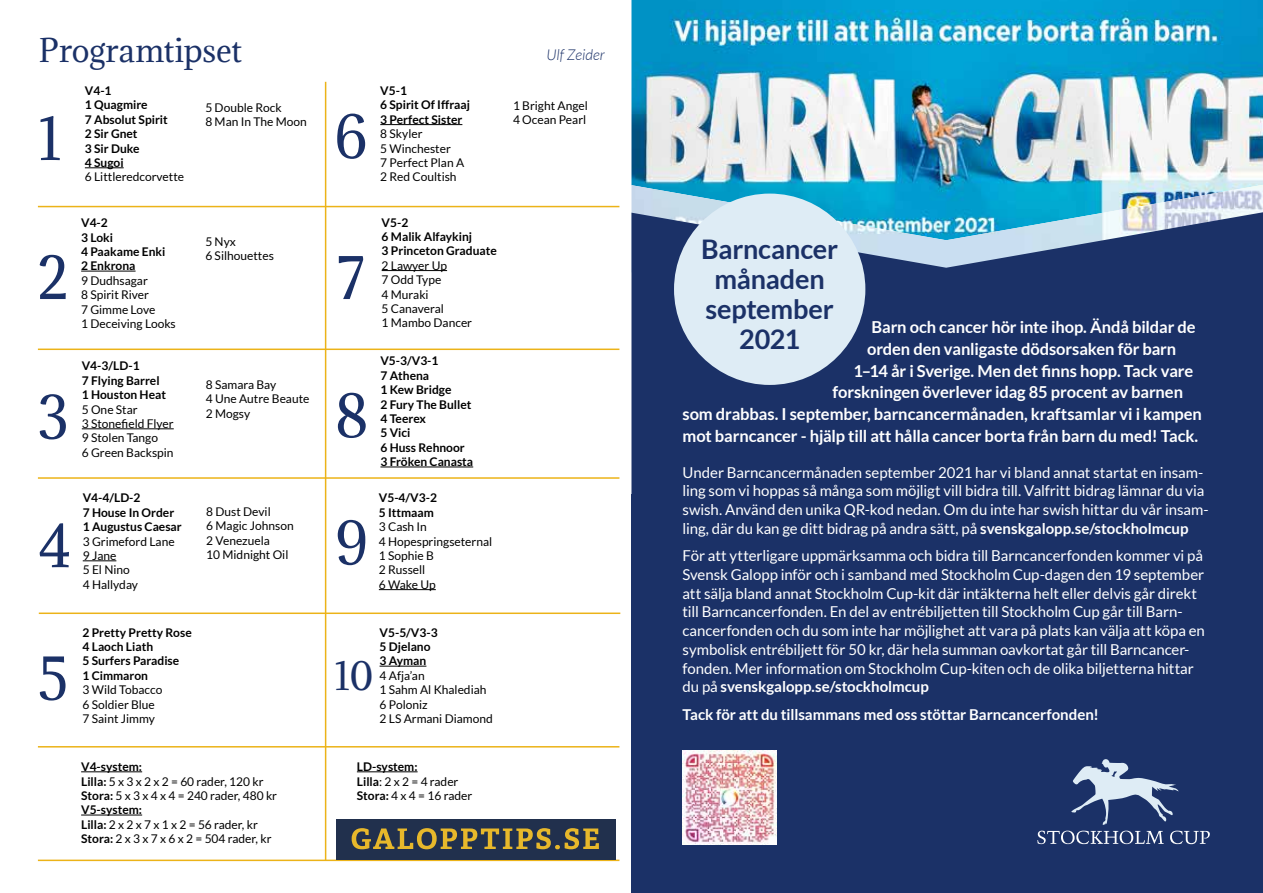
<style>
.page{position:relative;width:1263px;height:893px;background:#fff}
.page>*{position:absolute;margin:0;border:0;box-sizing:border-box;transform-origin:0 0}
.t1{font:54px "Adamina";color:#1b3167}
.t2{font:36px "Adamina";color:#1b3167}
.t3{font:30px "Adamina";letter-spacing:-.005em;color:#1b3167}
.t4{font:700 27px/30px "Lato";letter-spacing:-.005em;color:#1b3167;text-align:center}
.t5{font:700 16.5px "Lato";letter-spacing:-.005em;color:#fff}
.t6{font:15px/18.8px "Lato";letter-spacing:-.005em;color:#fff}
.t7{font:700 15px "Lato";color:#fff}
.t8{font:italic 300 15px "Lato";letter-spacing:-.005em;color:#1b3167}
.t9{font:12px/14.4px "Lato";color:#000}
.t10{font:700 12px/14.4px "Lato";color:#000}
.s1{font-weight:700}
</style>
<div class="page">
<hr style="left:85px;top:167px;width:39px;height:1px;background:#000">
<hr style="left:38px;top:206px;width:581px;height:1px;background:#ecb318">
<hr style="left:81px;top:271px;width:55px;height:1px;background:#000">
<hr style="left:38px;top:349px;width:581px;height:1px;background:#ecb318">
<hr style="left:82px;top:428px;width:92px;height:1px;background:#000">
<hr style="left:38px;top:477px;width:581px;height:2px;background:#ecb318">
<hr style="left:382px;top:270px;width:65px;height:1px;background:#000">
<hr style="left:39px;top:612px;width:581px;height:2px;background:#ecb318">
<hr style="left:380px;top:124px;width:82px;height:1px;background:#000">
<hr style="left:380px;top:666px;width:46px;height:1px;background:#000">
<hr style="left:325px;top:82px;width:1px;height:778px;background:#ecb318">
<hr style="left:380px;top:466px;width:93px;height:1px;background:#000">
<hr style="left:83px;top:560px;width:33px;height:1px;background:#000">
<hr style="left:379px;top:589px;width:57px;height:1px;background:#000">
<hr style="left:81px;top:771px;width:61px;height:1px;background:#000">
<hr style="left:81px;top:814px;width:61px;height:1px;background:#000">
<hr style="left:38px;top:746px;width:581px;height:1px;background:#ecb318">
<hr style="left:357px;top:771px;width:61px;height:1px;background:#000">
<hr style="left:38px;top:860px;width:581px;height:1px;background:#ecb318">
<div style="left:336px;top:819px;width:279px;height:41px;background:#21304d"></div>
<svg style="left:352px;top:828px;width:247px;height:21px"></svg>
<div style="left:631px;top:494px;width:632px;height:399px;background:#1b3167"></div>
<img style="left:631px;top:0;width:632px;height:185px">
<img style="left:631px;top:185px;width:632px;height:27px">
<svg style="left:631px;top:212px;width:632px;height:282px;background:#274073"></svg>
<img style="left:682px;top:751px;width:94px;height:93px">
<svg style="left:1037px;top:831px;width:127px;height:13px"></svg>
<svg style="left:1170px;top:831px;width:40px;height:13px"></svg>
<svg style="left:1071px;top:759px;width:107px;height:66px"></svg>
<div style="left:674px;top:194px;width:191px;height:191px;background:#deecf5;border-radius:50%"></div>
<h3 class="t3" style="left:39px;top:30px;width:205px">Programtipset</h3>
<h1 class="t1" style="left:39px;top:102px;width:25px">1</h1>
<p class="t10" style="left:85px;top:83px;width:84px">V4-1<br>1 Quagmire<br>7 Absolut Spirit<br>2 Sir Gnet<br>3 Sir Duke<br>4 Sugoi</p>
<p class="t9" style="left:85px;top:170px;width:101px">6 Littleredcorvette</p>
<h1 class="t1" style="left:37px;top:241px;width:34px">2</h1>
<h1 class="t1" style="left:38px;top:380px;width:32px">3</h1>
<p class="t10" style="left:81px;top:215px;width:86px">V4-2<br>3 Loki<br>4 Paakame Enki<br>2 Enkrona</p>
<p class="t9" style="left:81px;top:273px;width:96px">9 Dudhsagar<br>8 Spirit River<br>7 Gimme Love<br>1 Deceiving Looks</p>
<p class="t10" style="left:82px;top:359px;width:86px">V4-3/LD-1<br>7 Flying Barrel<br>1 Houston Heat</p>
<p class="t9" style="left:82px;top:402px;width:93px">5 One Star<br>3 Stonefield Flyer<br>9 Stolen Tango<br>6 Green Backspin</p>
<h1 class="t1" style="left:39px;top:509px;width:35px">4</h1>
<p class="t10" style="left:83px;top:491px;width:101px">V4-4/LD-2<br>7 House In Order<br>1 Augustus Caesar</p>
<p class="t9" style="left:83px;top:534px;width:93px">3 Grimeford Lane<br>9 Jane<br>5 El Nino<br>4 Hallyday</p>
<p class="t9" style="left:205px;top:100px;width:103px">5 Double Rock<br>8 Man In The Moon</p>
<p class="t9" style="left:205px;top:234px;width:70px">5 Nyx<br>6 Silhouettes</p>
<p class="t9" style="left:206px;top:377px;width:105px">8 Samara Bay<br>4 Une Autre Beaute<br>2 Mogsy</p>
<p class="t9" style="left:206px;top:504px;width:89px">8 Dust Devil<br>6 Magic Johnson<br>2 Venezuela<br>10 Midnight Oil</p>
<h1 class="t1" style="left:39px;top:642px;width:31px">5</h1>
<p class="t10" style="left:83px;top:625px;width:111px">2 Pretty Pretty Rose<br>4 Laoch Liath<br>5 Surfers Paradise<br>1 Cimmaron</p>
<p class="t9" style="left:83px;top:683px;width:81px">3 Wild Tobacco<br>6 Soldier Blue<br>7 Saint Jimmy</p>
<p class="t9" style="left:81px;top:759px;width:197px"><span class="s1">V4-system:<br>Lilla:</span> 5 x 3 x 2 x 2 = 60 rader, 120 kr<br><span class="s1">Stora:</span> 5 x 3 x 4 x 4 = 240 rader, 480 kr<br><span class="s1">V5-system:<br>Lilla:</span> 2 x 2 x 7 x 1 x 2 = 56 rader, kr<br><span class="s1">Stora:</span> 2 x 3 x 7 x 6 x 2 = 504 rader, kr</p>
<h1 class="t1" style="left:335px;top:100px;width:34px">6</h1>
<p class="t10" style="left:380px;top:83px;width:91px">V5-1<br>6 Spirit Of Iffraaj<br>3 Perfect Sister</p>
<p class="t9" style="left:380px;top:127px;width:85px">8 Skyler<br>5 Winchester<br>7 Perfect Plan A<br>2 Red Coultish</p>
<h1 class="t1" style="left:336px;top:241px;width:29px">7</h1>
<h1 class="t1" style="left:335px;top:379px;width:35px">8</h1>
<h1 class="t1" style="left:335px;top:506px;width:34px">9</h1>
<p class="t10" style="left:382px;top:215px;width:117px">V5-2<br>6 Malik Alfaykinj<br>3 Princeton Graduate</p>
<p class="t9" style="left:382px;top:258px;width:92px">2 Lawyer Up<br>7 Odd Type<br>4 Muraki<br>5 Canaveral<br>1 Mambo Dancer</p>
<p class="t10" style="left:380px;top:354px;width:94px">V5-3/V3-1<br>7 Athena<br>1 Kew Bridge<br>2 Fury The Bullet<br>4 Teerex<br>5 Vici<br>6 Huss Rehnoor<br>3 Fröken Canasta</p>
<p class="t10" style="left:379px;top:491px;width:60px">V5-4/V3-2<br>5 Ittmaam</p>
<p class="t9" style="left:379px;top:520px;width:115px">3 Cash In<br>4 Hopespringseternal<br>1 Sophie B<br>2 Russell<br>6 Wake Up</p>
<h2 class="t2" style="left:335px;top:652px;width:40px">10</h2>
<p class="t10" style="left:380px;top:625px;width:60px">V5-5/V3-3<br>5 Djelano<br>3 Ayman</p>
<p class="t9" style="left:380px;top:668px;width:115px">4 Afja’an<br>1 Sahm Al Khalediah<br>6 Poloniz<br>2 LS Armani Diamond</p>
<p class="t9" style="left:357px;top:759px;width:117px"><span class="s1">LD-system:<br>Lilla</span>: 2 x 2 = 4 rader<br><span class="s1">Stora:</span> 4 x 4 = 16 rader</p>
<p class="t8" style="left:546px;top:47px;width:60px">Ulf Zeider</p>
<p class="t9" style="left:513px;top:98px;width:76px">1 Bright Angel<br>4 Ocean Pearl</p>
<h3 class="t4" style="left:701px;top:234px;width:138px">Barncancer månaden september<br>2021</h3>
<p class="t5" style="left:871px;top:318px;width:326px">Barn och cancer hör inte ihop. Ändå bildar de</p>
<p class="t5" style="left:867px;top:339px;width:311px">orden den vanligaste dödsorsaken för barn</p>
<p class="t5" style="left:853px;top:361px;width:341px">1–14 år i Sverige. Men det finns hopp. Tack vare</p>
<p class="t5" style="left:832px;top:383px;width:352px">forskningen överlever idag 85 procent av barnen</p>
<p class="t5" style="left:682px;top:405px;width:521px">som drabbas. I september, barncancermånaden, kraftsamlar vi i kampen</p>
<p class="t5" style="left:682px;top:426px;width:517px">mot barncancer - hjälp till att hålla cancer borta från barn du med! Tack.</p>
<p class="t6" style="left:682px;top:463px;width:527px">Under Barncancermånaden september 2021 har vi bland annat startat en insam&shy;ling som vi hoppas så många som möjligt vill bidra till. Valfritt bidrag lämnar du via swish. Använd den unika QR-kod nedan. Om du inte har swish hittar du vår insam&shy;ling, där du kan ge ditt bidrag på andra sätt, på <span class="s1">svenskgalopp.se/stockholmcup</span></p>
<p class="t6" style="left:682px;top:546px;width:524px">För att ytterligare uppmärksamma och bidra till Barncancerfonden kommer vi på Svensk Galopp inför och i samband med Stockholm Cup-dagen den 19 september att sälja bland annat Stockholm Cup-kit där intäkterna helt eller delvis går direkt till Barncancerfonden. En del av entrébiljetten till Stockholm Cup går till Barn&shy;cancerfonden och du som inte har möjlighet att vara på plats kan välja att köpa en symbolisk entrébiljett för 50 kr, där hela summan oavkortat går till Barncancer&shy;fonden. Mer information om Stockholm Cup-kiten och de olika biljetterna hittar du på <span class="s1">svenskgalopp.se/stockholmcup</span></p>
<p class="t7" style="left:682px;top:705px;width:418px">Tack för att du tillsammans med oss stöttar Barncancerfonden!</p>
</div>
